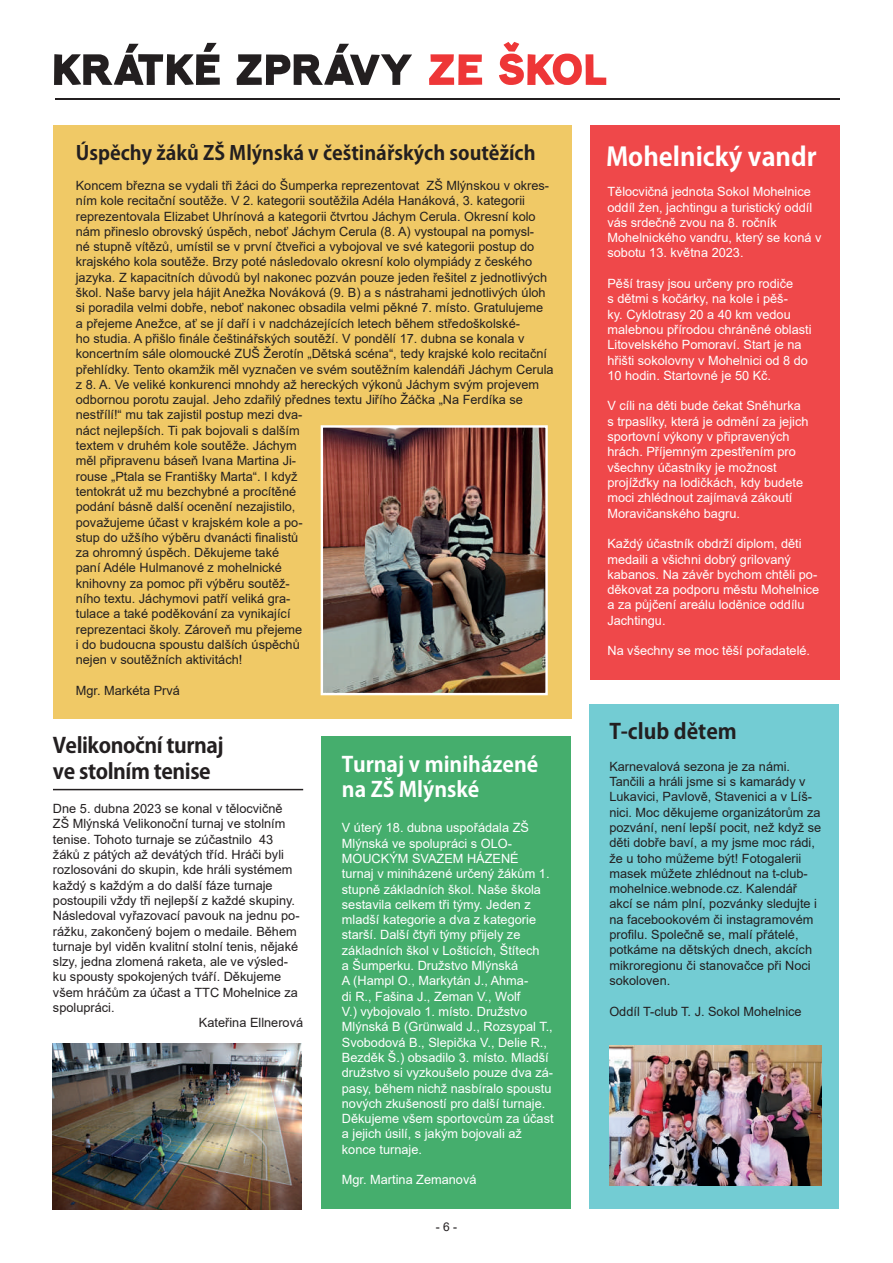
<style>
.page{position:relative;width:893px;height:1263px;background:#fff}
.page>*{position:absolute;margin:0;border:0;box-sizing:border-box;transform-origin:0 0}
.t1{font:60px "Stroud";color:#231f20}
.t2{font:700 25.5px "Koz Go Pr 6 N";color:#fff}
.t3{font:700 21px/25.2px "Koz Go Pr 6 N";letter-spacing:-.02em;color:#231f20}
.t4{font:700 21px/25.2px "Koz Go Pr 6 N";color:#fff}
.t5{font:700 21px "Koz Go Pr 6 N";color:#231f20}
.t6{font:700 19.5px "Koz Go Pr 6 N";color:#231f20}
.t7{font:12.75px/15.3px "Arial";color:#231f20}
.t8{font:12.75px/15.3px "Arial";color:#fff}
.t9{font:12px "Arial";color:#231f20}
.s1{color:#ee3637}
</style>
<div class="page">
<hr style="left:55px;top:99px;width:785px;height:1px;background:#231f20">
<div style="left:590px;top:125px;width:249px;height:554px;background:#ef484a"></div>
<div style="left:589px;top:704px;width:250px;height:505px;background:#73ccd3"></div>
<img style="left:609px;top:1045px;width:213px;height:140px">
<div style="left:53px;top:125px;width:518px;height:594px;background:#f0c966"></div>
<img style="left:324px;top:428px;width:221px;height:264px">
<div style="left:321px;top:425px;width:227px;height:270px;border:2px solid #fff"></div>
<hr style="left:53px;top:789px;width:250px;height:1px;background:#231f20">
<img style="left:53px;top:1043px;width:249px;height:166px">
<div style="left:321px;top:736px;width:250px;height:473px;background:#45ae6d"></div>
<h1 class="t1" style="left:54px;top:41px;width:556px">KRÁTKÉ ZPRÁVY <span class="s1">ZE ŠKOL</span></h1>
<h3 class="t6" style="left:76px;top:142px;width:461px">Úspěchy žáků ZŠ Mlýnská v češtinářských soutěžích</h3>
<p class="t7" style="left:76px;top:178px;width:479px">Koncem března se vydali tři žáci do Šumperka reprezentovat ZŠ Mlýnskou v okres&shy;ním kole recitační soutěže. V 2. kategorii soutěžila Adéla Hanáková, 3. kategorii reprezentovala Elizabet Uhrínová a kategorii čtvrtou Jáchym Cerula. Okresní kolo nám přineslo obrovský úspěch, neboť Jáchym Cerula (8. A) vystoupal na pomysl-<br>né stupně vítězů, umístil se v první čtveřici a vybojoval ve své kategorii postup do krajského kola soutěže. Brzy poté následovalo okresní kolo olympiády z českého jazyka. Z kapacitních důvodů byl nakonec pozván pouze jeden řešitel z jednotlivých škol. Naše barvy jela hájit Anežka Nováková (9. B) a s nástrahami jednotlivých úloh si poradila velmi dobře, neboť nakonec obsadila velmi pěkné 7. místo. Gratulujeme<br>a přejeme Anežce, ať se jí daří i v nadcházejících letech během středoškolské-<br>ho studia. A přišlo finále češtinářských soutěží. V pondělí 17. dubna se konala v koncertním sále olomoucké ZUŠ Žerotín „Dětská scéna“, tedy krajské kolo recitační přehlídky. Tento okamžik měl vyznačen ve svém soutěžním kalendáři Jáchym Cerula z 8. A. Ve veliké konkurenci mnohdy až hereckých výkonů Jáchym svým projevem odbornou porotu zaujal. Jeho zdařilý přednes textu Jiřího Žáčka „Na Ferdíka se nestřílí!“ mu tak zajistil postup mezi dva-<br>náct nejlepších. Ti pak bojovali s dalším<br>textem v druhém kole soutěže. Jáchym<br>měl připravenu báseň Ivana Martina Ji-<br>rouse „Ptala se Františky Marta“. I když<br>tentokrát už mu bezchybné a procítěné<br>podání básně další ocenění nezajistilo,<br>považujeme účast v krajském kole a po-<br>stup do užšího výběru dvanácti finalistů<br>za ohromný úspěch. Děkujeme také<br>paní Adéle Hulmanové z mohelnické<br>knihovny za pomoc při výběru soutěž-<br>ního textu. Jáchymovi patří veliká gra-<br>tulace a také poděkování za vynikající<br>reprezentaci školy. Zároveň mu přejeme<br>i do budoucna spoustu dalších úspěchů<br>nejen v soutěžních aktivitách!</p>
<p class="t7" style="left:76px;top:683px;width:106px">Mgr. Markéta Prvá</p>
<h3 class="t3" style="left:53px;top:734px;width:172px">Velikonoční turnaj ve stolním tenise</h3>
<p class="t7" style="left:53px;top:801px;width:231px">Dne 5. dubna 2023 se konal v tělocvičně</p>
<p class="t7" style="left:53px;top:816px;width:234px">ZŠ Mlýnská Velikonoční turnaj ve stolním</p>
<p class="t7" style="left:53px;top:831px;width:222px">tenise. Tohoto turnaje se zúčastnilo 43</p>
<p class="t7" style="left:53px;top:847px;width:233px">žáků z pátých až devátých tříd. Hráči byli</p>
<p class="t7" style="left:53px;top:862px;width:241px">rozlosováni do skupin, kde hráli systémem</p>
<p class="t7" style="left:53px;top:877px;width:221px">každý s každým a do další fáze turnaje</p>
<p class="t7" style="left:53px;top:893px;width:244px">postoupili vždy tři nejlepší z každé skupiny.</p>
<p class="t7" style="left:53px;top:908px;width:248px">Následoval vyřazovací pavouk na jednu po-</p>
<p class="t7" style="left:53px;top:923px;width:245px">rážku, zakončený bojem o medaile. Během</p>
<p class="t7" style="left:53px;top:938px;width:247px">turnaje byl viděn kvalitní stolní tenis, nějaké</p>
<p class="t7" style="left:53px;top:954px;width:237px">slzy, jedna zlomená raketa, ale ve výsled-</p>
<p class="t7" style="left:53px;top:969px;width:230px">ku spousty spokojených tváří. Děkujeme</p>
<p class="t7" style="left:53px;top:984px;width:246px">všem hráčům za účast a TTC Mohelnice za</p>
<p class="t7" style="left:53px;top:1000px;width:63px">spolupráci.</p>
<p class="t7" style="left:199px;top:1015px;width:106px">Kateřina Ellnerová</p>
<h3 class="t4" style="left:342px;top:752px;width:198px">Turnaj v miniházené na ZŠ Mlýnské</h3>
<p class="t8" style="left:342px;top:820px;width:213px">V úterý 18. dubna uspořádala ZŠ<br>Mlýnská ve spolupráci s OLO-<br>MOUCKÝM SVAZEM HÁZENÉ turnaj v miniházené určený žákům 1. stupně základních škol. Naše škola sestavila celkem tři týmy. Jeden z mladší kategorie a dva z kategorie starší. Další čtyři týmy přijely ze základních škol v Lošticích, Štítech<br>a Šumperku. Družstvo Mlýnská<br>A (Hampl O., Markytán J., Ahma-<br>di R., Fašina J., Zeman V., Wolf<br>V.) vybojovalo 1. místo. Družstvo<br>Mlýnská B (Grünwald J., Rozsypal T.,<br>Svobodová B., Slepička V., Delie R.,<br>Bezděk Š.) obsadilo 3. místo. Mladší družstvo si vyzkoušelo pouze dva zá&shy;pasy, během nichž nasbíralo spoustu nových zkušeností pro další turnaje.<br>Děkujeme všem sportovcům za účast a jejich úsilí, s jakým bojovali až konce turnaje.</p>
<p class="t8" style="left:342px;top:1172px;width:136px">Mgr. Martina Zemanová</p>
<p class="t9" style="left:436px;top:1218px;width:23px">- 6 -</p>
<h2 class="t2" style="left:606px;top:142px;width:212px">Mohelnický vandr</h2>
<p class="t8" style="left:607px;top:184px;width:216px">Tělocvičná jednota Sokol Mohelnice oddíl žen, jachtingu a turistický oddíl vás srdečně zvou na 8. ročník Mohelnického vandru, který se koná v sobotu 13. května 2023.</p>
<p class="t8" style="left:607px;top:276px;width:206px">Pěší trasy jsou určeny pro rodiče<br>s dětmi s kočárky, na kole i pěš-<br>ky. Cyklotrasy 20 a 40 km vedou malebnou přírodou chráněné oblasti<br>Litovelského Pomoraví. Start je na hřišti sokolovny v Mohelnici od 8 do<br>10 hodin. Startovné je 50 Kč.</p>
<p class="t8" style="left:607px;top:398px;width:203px">V cíli na děti bude čekat Sněhurka s trpaslíky, která je odmění za jejich sportovní výkony v připravených hrách. Příjemným zpestřením pro všechny účastníky je možnost projížďky na lodičkách, kdy budete moci zhlédnout zajímavá zákoutí<br>Moravičanského bagru.</p>
<p class="t8" style="left:607px;top:536px;width:213px">Každý účastník obdrží diplom, děti medaili a všichni dobrý grilovaný kabanos. Na závěr bychom chtěli po&shy;děkovat za podporu městu Mohelnice a za půjčení areálu loděnice oddílu<br>Jachtingu.</p>
<p class="t8" style="left:607px;top:643px;width:204px">Na všechny se moc těší pořadatelé.</p>
<h3 class="t5" style="left:609px;top:719px;width:129px">T-club dětem</h3>
<p class="t7" style="left:609px;top:758px;width:213px">Karnevalová sezona je za námi.<br>Tančili a hráli jsme si s kamarády v Lukavici, Pavlově, Stavenici a v Líš&shy;nici. Moc děkujeme organizátorům za pozvání, není lepší pocit, než když se děti dobře baví, a my jsme moc rádi, že u toho můžeme být! Fotogalerii masek můžete zhlédnout na t-club&shy;mohelnice.webnode.cz. Kalendář akcí se nám plní, pozvánky sledujte i na facebookovém či instagramovém profilu. Společně se, malí přátelé, potkáme na dětských dnech, akcích mikroregionu či stanovačce při Noci sokoloven.</p>
<p class="t7" style="left:609px;top:1003px;width:194px">Oddíl T-club T. J. Sokol Mohelnice</p>
</div>
